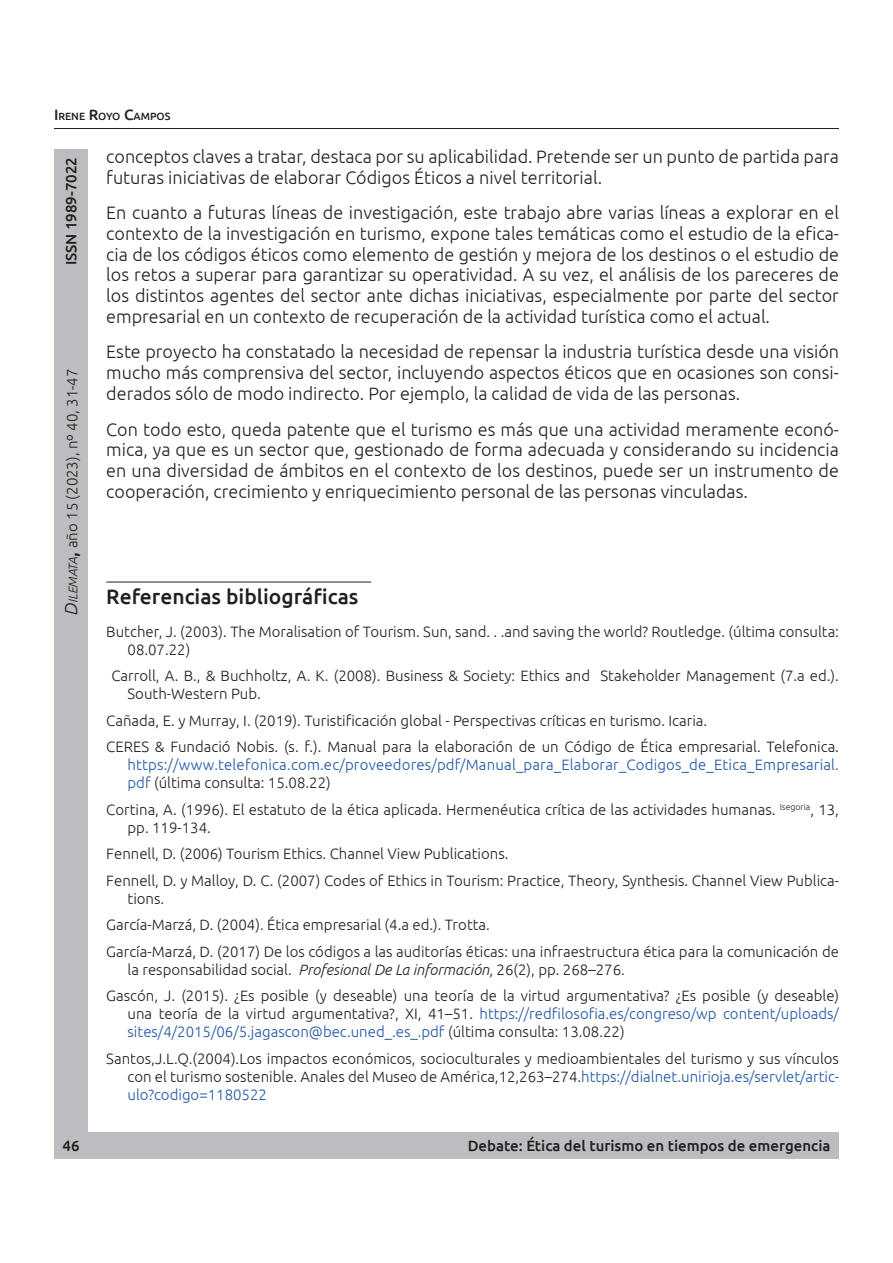
<style>
.page{position:relative;width:893px;height:1263px;background:#fff}
.page>*{position:absolute;margin:0;border:0;box-sizing:border-box;transform-origin:0 0}
.t1{font:500 21px "Ubuntu";color:#231f20}
.t2{font:300 18px/20.7px "Ubuntu";color:#231f20;text-align:justify}
.t3{font:300 15px/18px "Ubuntu";color:#231f20}
.t4{font:300 15px/18px "Ubuntu";color:#2056a6}
.t5{font:500 15px "Ubuntu";color:#231f20}
.t6{font:500 10.5px "Ubuntu";color:#231f20}
.s1{font-size:15px}
.s2{font-style:italic;font-size:18px}
.s3{font-style:italic;font-size:12.6px}
.s4{font-weight:500;font-size:18px}
.s5{color:#231f20}
.s6{font-style:italic}
.s7{color:#2056a6}
</style>
<div class="page">
<hr style="left:54px;top:128px;width:785px;height:1px;background:#231f20">
<div style="left:54px;top:1132px;width:82px;height:27px;background:#bcbdc0"></div>
<div style="left:131px;top:1132px;width:708px;height:27px;background:#bcbdc0"></div>
<div style="left:54px;top:360px;width:33px;height:775px;background:#bcbdc0"></div>
<div style="left:54px;top:149px;width:33px;height:215px;background:#bcbdc0"></div>
<hr style="left:106px;top:582px;width:265px;height:1px;background:#231f20">
<p class="t6" style="left:54px;top:109px;width:118px"><span class="s1">I</span>RENE <span class="s1">R</span>OYO <span class="s1">C</span>AMPOS</p>
<p class="t5" style="left:62px;top:265px;width:110px;rotate:-90deg">ISSN 1989-7022</p>
<p class="t2" style="left:106px;top:146px;width:734px">conceptos claves a tratar, destaca por su aplicabilidad. Pretende ser un punto de partida para futuras iniciativas de elaborar Códigos Éticos a nivel territorial.</p>
<p class="t2" style="left:106px;top:202px;width:734px">En cuanto a futuras líneas de investigación, este trabajo abre varias líneas a explorar en el contexto de la investigación en turismo, expone tales temáticas como el estudio de la efica&shy;cia de los códigos éticos como elemento de gestión y mejora de los destinos o el estudio de los retos a superar para garantizar su operatividad. A su vez, el análisis de los pareceres de los distintos agentes del sector ante dichas iniciativas, especialmente por parte del sector empresarial en un contexto de recuperación de la actividad turística como el actual.</p>
<p class="t2" style="left:106px;top:341px;width:734px">Este proyecto ha constatado la necesidad de repensar la industria turística desde una visión mucho más comprensiva del sector, incluyendo aspectos éticos que en ocasiones son consi&shy;derados sólo de modo indirecto. Por ejemplo, la calidad de vida de las personas.</p>
<p class="t2" style="left:106px;top:418px;width:734px">Con todo esto, queda patente que el turismo es más que una actividad meramente econó&shy;mica, ya que es un sector que, gestionado de forma adecuada y considerando su incidencia en una diversidad de ámbitos en el contexto de los destinos, puede ser un instrumento de cooperación, crecimiento y enriquecimiento personal de las personas vinculadas.</p>
<p class="t3" style="left:63px;top:615px;width:248px;rotate:-90deg"><span class="s2">D</span><span class="s3">ilemata</span><span class="s4">,</span> año 15 (2023), nº 40, 31-47</p>
<h1 class="t1" style="left:106px;top:583px;width:254px">Referencias bibliográficas</h1>
<p class="t3" style="left:128px;top:622px;width:713px;text-indent:-21px">Butcher, J. (2003). The Moralisation of Tourism. Sun, sand. . .and saving the world? Routledge. (última consulta:<br>08.07.22)</p>
<p class="t3" style="left:128px;top:666px;width:713px;text-indent:-16px">Carroll, A. B., &amp; Buchholtz, A. K. (2008). Business &amp; Society: Ethics and Stakeholder Management (7.a ed.).<br>South-Western Pub.</p>
<p class="t3" style="left:106px;top:707px;width:734px;line-height:26.5px">Cañada, E. y Murray, I. (2019). Turistificación global - Perspectivas críticas en turismo. Icaria.<br>CERES &amp; Fundació Nobis. (s. f.). Manual para la elaboración de un Código de Ética empresarial. Telefonica.</p>
<p class="t4" style="left:128px;top:755px;width:713px">https://www.telefonica.com.ec/proveedores/pdf/Manual_para_Elaborar_Codigos_de_Etica_Empresarial. pdf <span class="s5">(última consulta: 15.08.22)</span></p>
<p class="t3" style="left:128px;top:800px;width:713px;text-indent:-21px">Cortina, A. (1996). El estatuto de la ética aplicada. Hermenéutica crítica de las actividades humanas. <sup>Isegoria</sup>, 13, pp. 119-134.</p>
<p class="t3" style="left:106px;top:840px;width:734px;line-height:26.5px">Fennell, D. (2006) Tourism Ethics. Channel View Publications.<br>Fennell, D. y Malloy, D. C. (2007) Codes of Ethics in Tourism: Practice, Theory, Synthesis. Channel View Publica-</p>
<p class="t3" style="left:106px;top:885px;width:734px;line-height:26.5px;text-indent:21px">tions.<br>García-Marzá, D. (2004). Ética empresarial (4.a ed.). Trotta.<br>García-Marzá, D. (2017) De los códigos a las auditorías éticas: una infraestructura ética para la comunicación de</p>
<p class="t3" style="left:106px;top:956px;width:734px;line-height:26.5px;text-indent:21px">la responsabilidad social. <span class="s6">Profesional De La información</span>, 26(2), pp. 268–276.<br>Gascón, J. (2015). ¿Es posible (y deseable) una teoría de la virtud argumentativa? ¿Es posible (y deseable)</p>
<p class="t4" style="left:128px;top:1004px;width:713px"><span class="s5">una teoría de la virtud argumentativa?, XI, 41–51.</span> https://redfilosofia.es/congreso/wp content/uploads/ sites/4/2015/06/5.jagascon@bec.uned_.es_.pdf <span class="s5">(última consulta: 13.08.22)</span></p>
<p class="t3" style="left:128px;top:1049px;width:713px;text-align:justify;text-indent:-21px">Santos,J.L.Q.(2004).Los impactos económicos, socioculturales y medioambientales del turismo y sus vínculos con el turismo sostenible. Anales del Museo de América,12,263–274.<span class="s7">https://dialnet.unirioja.es/servlet/artic&shy;ulo?codigo=1180522</span></p>
<p class="t5" style="left:63px;top:1136px;width:19px">46</p>
<p class="t5" style="left:468px;top:1136px;width:364px">Debate: Ética del turismo en tiempos de emergencia</p>
</div>
